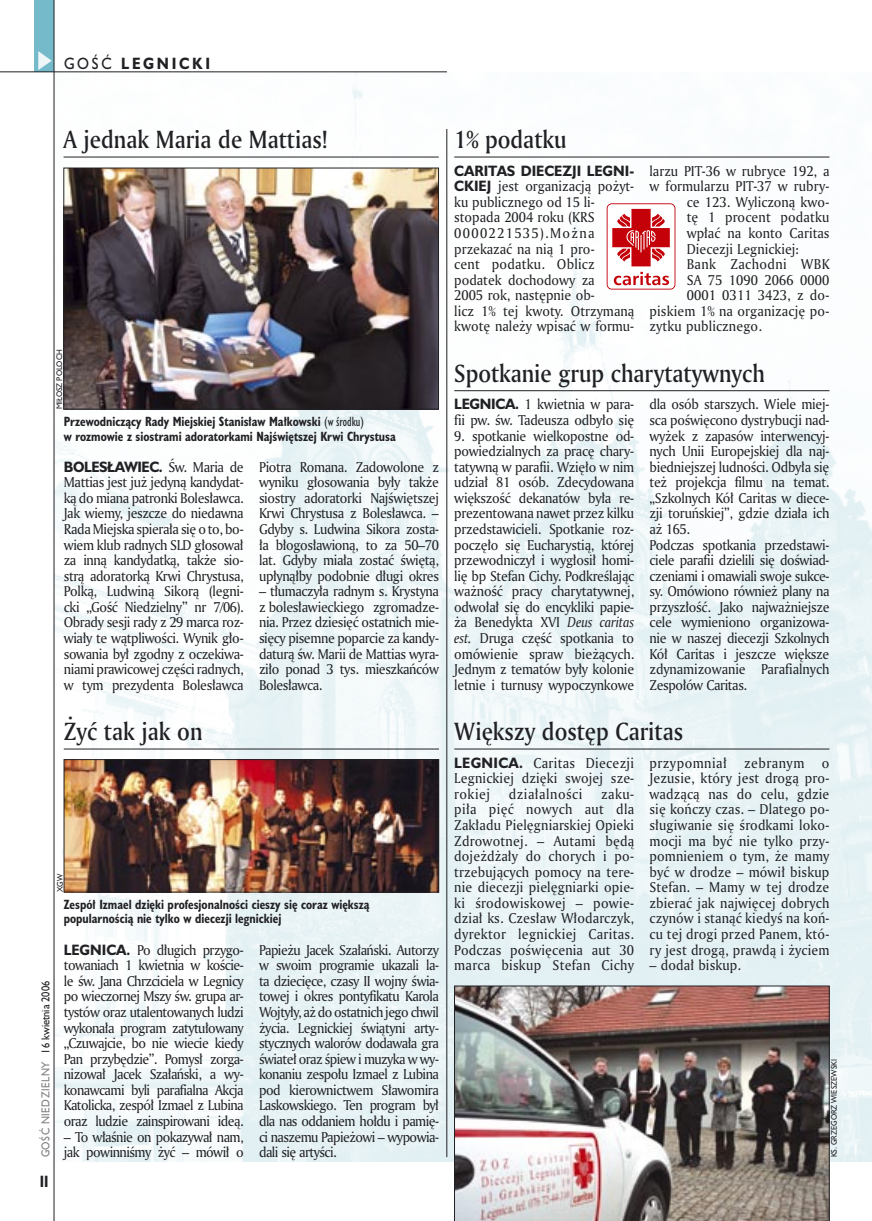
<style>
.page{position:relative;width:872px;height:1221px;background:#fff}
.page>*{position:absolute;margin:0;border:0;box-sizing:border-box;transform-origin:0 0}
._05d_tytyl_Kronika_AmMd_16_pt{font:24px "Amerigo Md PL";color:#212125;scale:.9 1}
._15a_temat_lewo{font:700 15px "Humanst 521 PL";letter-spacing:.2em;color:#212125;scale:.9 1}
._16_pagina_lewa{font:700 15px "Humanst 521 Cn PL";color:#212125;scale:.94 1}
._03_body_bez_akapitu{font:13.8px/15.6px "Amerigo PL";color:#212125;text-align:justify;scale:.94 1}
._03_body_bez_akapitu-2{font:13.8px/15.6px "Amerigo PL";letter-spacing:-.02em;color:#212125;scale:.94 1}
._03_body_bez_akapitu-3{font:13.8px/15.6px "Amerigo PL";letter-spacing:-.04em;color:#212125;scale:.94 1}
._03_body_bez_akapitu-4{font:13.8px "Amerigo PL";letter-spacing:.035em;color:#212125;scale:.94 1}
._03_body_bez_akapitu-5{font:13.8px "Amerigo PL";letter-spacing:.03em;color:#212125;scale:.94 1}
._03_body_bez_akapitu-6{font:13.8px "Amerigo PL";letter-spacing:.04em;color:#212125;scale:.94 1}
._09_podpis_zdjecia_HuCnB{font:700 12.3px/14.4px "Humanst 521 Cn PL";color:#212125;scale:.94 1}
._18a_data_lewa_GOSC{font:10.5px "Humanst 521 PL";letter-spacing:.05em;color:#7f7f83;scale:.9 1}
._18_data_lewa{font:10.5px "Humanst 521 PL";color:#212125;scale:.9 1}
._09a_autor_zdjecia_Hu_5_pt{font:7.5px "Humanst 521 PL";color:#212125;scale:.94 1}
.s1{font-weight:400}
.s2{font-family:"Humanst 521 PL";font-weight:700}
.s3{font-style:italic}
</style>
<div class="page">
<img style="left:55px;top:73px;width:817px;height:1088px">
<div style="left:35px;top:0;width:19px;height:72px;background:#75baca"></div>
<svg style="left:38px;top:51px;width:14px;height:19px"></svg>
<hr style="left:54px;top:0;width:1px;height:1220px;background:#212125">
<hr style="left:0;top:72px;width:447px;height:1px;background:#212125">
<hr style="left:446px;top:129px;width:1px;height:1027px;background:#212125">
<hr style="left:64px;top:157px;width:375px;height:1px;background:#212125">
<hr style="left:454px;top:390px;width:375px;height:1px;background:#212125">
<hr style="left:64px;top:748px;width:375px;height:1px;background:#212125">
<img style="left:66px;top:761px;width:371px;height:129px">
<div style="left:64px;top:759px;width:375px;height:133px;border:1px solid #212125"></div>
<hr style="left:454px;top:748px;width:375px;height:1px;background:#212125">
<img style="left:454px;top:985px;width:375px;height:235px">
<img style="left:66px;top:170px;width:371px;height:237px">
<div style="left:64px;top:168px;width:375px;height:241px;border:1px solid #212125"></div>
<hr style="left:454px;top:157px;width:375px;height:1px;background:#212125">
<svg style="left:606px;top:203px;width:69px;height:86px"></svg>
<p class="_15a_temat_lewo" style="left:64px;top:53px;width:164px"><span class="s1">GOŚĆ</span> LEGNICKI</p>
<p class="_05d_tytyl_Kronika_AmMd_16_pt" style="left:64px;top:123px;width:295px">A jednak Maria de Mattias!</p>
<p class="_09a_autor_zdjecia_Hu_5_pt" style="left:54px;top:409px;width:65px;rotate:-90deg">MIŁOSZ POLOCH</p>
<p class="_09_podpis_zdjecia_HuCnB" style="left:64px;top:414px;width:355px">Przewodniczący Rady Miejskiej Stanisław Małkowski <span class="s1">(w środku)<br></span>w rozmowie z siostrami adoratorkami Najświętszej Krwi Chrystusa</p>
<p class="_03_body_bez_akapitu" style="left:64px;top:458px;width:193px"><span class="s2">BOLESŁAWIEC.</span> Św. Maria de Mattias jest już jedyną kandydat&shy;ką do miana patronki Bolesławca.<br>Jak wiemy, jeszcze do niedawna Rada Miejska spierała się o to, bo&shy;wiem klub radnych SLD głosował za inną kandydatką, także sio&shy;strą adoratorką Krwi Chrystusa, Polką, Ludwiną Sikorą (legni&shy;cki „Gość Niedzielny” nr 7/06).<br>Obrady sesji rady z 29 marca roz&shy;wiały te wątpliwości. Wynik gło&shy;sowania był zgodny z oczekiwa&shy;niami prawicowej części radnych, w tym prezydenta Bolesławca</p>
<p class="_03_body_bez_akapitu" style="left:259px;top:458px;width:193px">Piotra Romana. Zadowolone z wyniku głosowania były także siostry adoratorki Najświętszej Krwi Chrystusa z Bolesławca. – Gdyby s. Ludwina Sikora zosta&shy;ła błogosławioną, to za 50–70 lat. Gdyby miała zostać świętą, upłynąłby podobnie długi okres</p>
<p class="_03_body_bez_akapitu" style="left:259px;top:583px;width:193px">– tłumaczyła radnym s. Krystyna z bolesławieckiego zgromadze&shy;nia. Przez dziesięć ostatnich mie&shy;sięcy pisemne poparcie za kandy&shy;daturą św. Marii de Mattias wyra&shy;ziło ponad 3 tys. mieszkańców Bolesławca.</p>
<p class="_05d_tytyl_Kronika_AmMd_16_pt" style="left:64px;top:715px;width:156px">Żyć tak jak on</p>
<p class="_09a_autor_zdjecia_Hu_5_pt" style="left:55px;top:892px;width:21px;rotate:-90deg">XGW</p>
<p class="_18_data_lewa" style="left:38px;top:1053px;width:82px;rotate:-90deg">16 kwietnia 2006</p>
<p class="_18a_data_lewa_GOSC" style="left:38px;top:1157px;width:108px;rotate:-90deg">GOŚĆ NIEDZIELNY</p>
<p class="_16_pagina_lewa" style="left:40px;top:1170px;width:11px">II</p>
<p class="_09_podpis_zdjecia_HuCnB" style="left:64px;top:896px;width:327px">Zespół Izmael dzięki profesjonalności cieszy się coraz większą popularnością nie tylko w diecezji legnickiej</p>
<p class="_03_body_bez_akapitu" style="left:64px;top:941px;width:193px"><span class="s2">LEGNICA.</span> Po długich przygo&shy;towaniach 1 kwietnia w koście&shy;le św. Jana Chrzciciela w Legnicy po wieczornej Mszy św. grupa ar&shy;tystów oraz utalentowanych ludzi wykonała program zatytułowany „Czuwajcie, bo nie wiecie kiedy Pan przybędzie”. Pomysł zorga&shy;nizował Jacek Szałański, a wy&shy;konawcami byli parafialna Akcja Katolicka, zespół Izmael z Lubina oraz ludzie zainspirowani ideą.</p>
<p class="_03_body_bez_akapitu-3" style="left:64px;top:1128px;width:193px">– To właśnie on pokazywał nam, jak powinniśmy żyć – mówił o</p>
<p class="_03_body_bez_akapitu" style="left:259px;top:941px;width:193px">Papieżu Jacek Szałański. Autorzy w swoim programie ukazali la&shy;ta dziecięce, czasy II wojny świa&shy;towej i okres pontyfikatu Karola Wojtyły, aż do ostatnich jego chwil życia. Legnickiej świątyni arty&shy;stycznych walorów dodawała gra świateł oraz śpiew i muzyka w wy&shy;konaniu zespołu Izmael z Lubina pod kierownictwem Sławomira Laskowskiego. Ten program był dla nas oddaniem hołdu i pamię&shy;ci naszemu Papieżowi – wypowia&shy;dali się artyści.</p>
<p class="_05d_tytyl_Kronika_AmMd_16_pt" style="left:454px;top:123px;width:126px">1% podatku</p>
<p class="_03_body_bez_akapitu" style="left:454px;top:162px;width:193px;text-align:left"><span class="s2">CARITAS DIECEZJI LEGNI-<br>CKIEJ</span> jest organizacją pożyt&shy;ku publicznego od 15 li&shy;stopada 2004 roku (KRS<br>0000221535).Można przekazać na nią 1 pro-<br>cent podatku. Oblicz podatek dochodowy za<br>2005 rok, następnie ob-<br>licz 1% tej kwoty. Otrzymaną kwotę należy wpisać w formu-</p>
<p class="_03_body_bez_akapitu" style="left:649px;top:162px;width:193px">larzu PIT-36 w rubryce 192, a</p>
<p class="_03_body_bez_akapitu" style="left:649px;top:178px;width:193px">w formularzu PIT-37 w rubry-</p>
<p class="_03_body_bez_akapitu" style="left:686px;top:194px;width:153px">ce 123. Wyliczoną kwo-</p>
<p class="_03_body_bez_akapitu" style="left:686px;top:209px;width:153px">tę 1 procent podatku</p>
<p class="_03_body_bez_akapitu" style="left:686px;top:225px;width:153px">wpłać na konto Caritas</p>
<p class="_03_body_bez_akapitu" style="left:686px;top:240px;width:121px">Diecezji Legnickiej:</p>
<p class="_03_body_bez_akapitu-5" style="left:686px;top:255px;width:153px">Bank Zachodni WBK</p>
<p class="_03_body_bez_akapitu" style="left:686px;top:271px;width:153px">SA 75 1090 2066 0000</p>
<p class="_03_body_bez_akapitu" style="left:686px;top:287px;width:153px">0001 0311 3423, z do-</p>
<p class="_03_body_bez_akapitu" style="left:649px;top:303px;width:193px">piskiem 1% na organizację po-</p>
<p class="_03_body_bez_akapitu" style="left:649px;top:318px;width:121px">zytku publicznego.</p>
<p class="_05d_tytyl_Kronika_AmMd_16_pt" style="left:454px;top:357px;width:347px">Spotkanie grup charytatywnych</p>
<p class="_03_body_bez_akapitu-2" style="left:454px;top:396px;width:193px"><span class="s2">LEGNICA.</span> 1 kwietnia w para&shy;fii pw. św. Tadeusza odbyło się</p>
<p class="_03_body_bez_akapitu" style="left:454px;top:427px;width:193px">9. spotkanie wielkopostne od&shy;powiedzialnych za pracę chary&shy;tatywną w parafii. Wzięło w nim udział 81 osób. Zdecydowana większość dekanatów była re&shy;prezentowana nawet przez kilku przedstawicieli. Spotkanie roz&shy;poczęło się Eucharystią, której przewodniczył i wygłosił homi&shy;lię bp Stefan Cichy. Podkreślając ważność pracy charytatywnej, odwołał się do encykliki papie&shy;ża Benedykta XVI <span class="s3">Deus caritas est.</span> Druga część spotkania to omówienie spraw bieżących.<br>Jednym z tematów były kolonie letnie i turnusy wypoczynkowe</p>
<p class="_03_body_bez_akapitu" style="left:649px;top:396px;width:193px">dla osób starszych. Wiele miej&shy;sca poświęcono dystrybucji nad&shy;wyżek z zapasów interwencyj&shy;nych Unii Europejskiej dla naj&shy;biedniejszej ludności. Odbyła się też projekcja filmu na temat. „Szkolnych Kół Caritas w diece&shy;zji toruńskiej”, gdzie działa ich aż 165.</p>
<p class="_03_body_bez_akapitu" style="left:649px;top:536px;width:193px">Podczas spotkania przedstawi&shy;ciele parafii dzielili się doświad&shy;czeniami i omawiali swoje sukce&shy;sy. Omówiono również plany na przyszłość. Jako najważniejsze cele wymieniono organizowa&shy;nie w naszej diecezji Szkolnych Kół Caritas i jeszcze większe zdynamizowanie Parafialnych Zespołów Caritas.</p>
<p class="_05d_tytyl_Kronika_AmMd_16_pt" style="left:454px;top:715px;width:256px">Większy dostęp Caritas</p>
<p class="_03_body_bez_akapitu" style="left:454px;top:754px;width:193px"><span class="s2">LEGNICA.</span> Caritas Diecezji Legnickiej dzięki swojej sze&shy;rokiej</p>
<p class="_03_body_bez_akapitu-4" style="left:649px;top:753px;width:84px">przypomniał</p>
<p class="_03_body_bez_akapitu-4" style="left:744px;top:753px;width:65px">zebranym</p>
<p class="_03_body_bez_akapitu" style="left:649px;top:754px;width:193px;text-indent:172px">o Jezusie, który jest drogą pro&shy;wadzącą nas do celu, gdzie się kończy czas. – Dlatego po&shy;sługiwanie się środkami loko&shy;mocji ma być nie tylko przy&shy;pomnieniem o tym, że mamy być w drodze – mówił biskup Stefan. – Mamy w tej drodze zbierać jak najwięcej dobrych czynów i stanąć kiedyś na koń&shy;cu tej drogi przed Panem, któ&shy;ry jest drogą, prawdą i życiem</p>
<p class="_03_body_bez_akapitu" style="left:649px;top:957px;width:99px">– dodał biskup.</p>
<p class="_03_body_bez_akapitu-6" style="left:509px;top:784px;width:80px">działalności</p>
<p class="_03_body_bez_akapitu" style="left:454px;top:785px;width:193px;text-indent:147px">zaku&shy;piła pięć nowych aut dla Zakładu Pielęgniarskiej Opieki Zdrowotnej. – Autami będą dojeżdżały do chorych i po&shy;trzebujących pomocy na tere&shy;nie diecezji pielęgniarki opie&shy;ki środowiskowej – powie&shy;dział ks. Czesław Włodarczyk, dyrektor legnickiej Caritas.<br>Podczas poświęcenia aut 30 marca biskup Stefan Cichy</p>
<p class="_09a_autor_zdjecia_Hu_5_pt" style="left:829px;top:1156px;width:106px;rotate:-90deg">KS. GRZEGORZ WIESZEWSKI</p>
</div>
